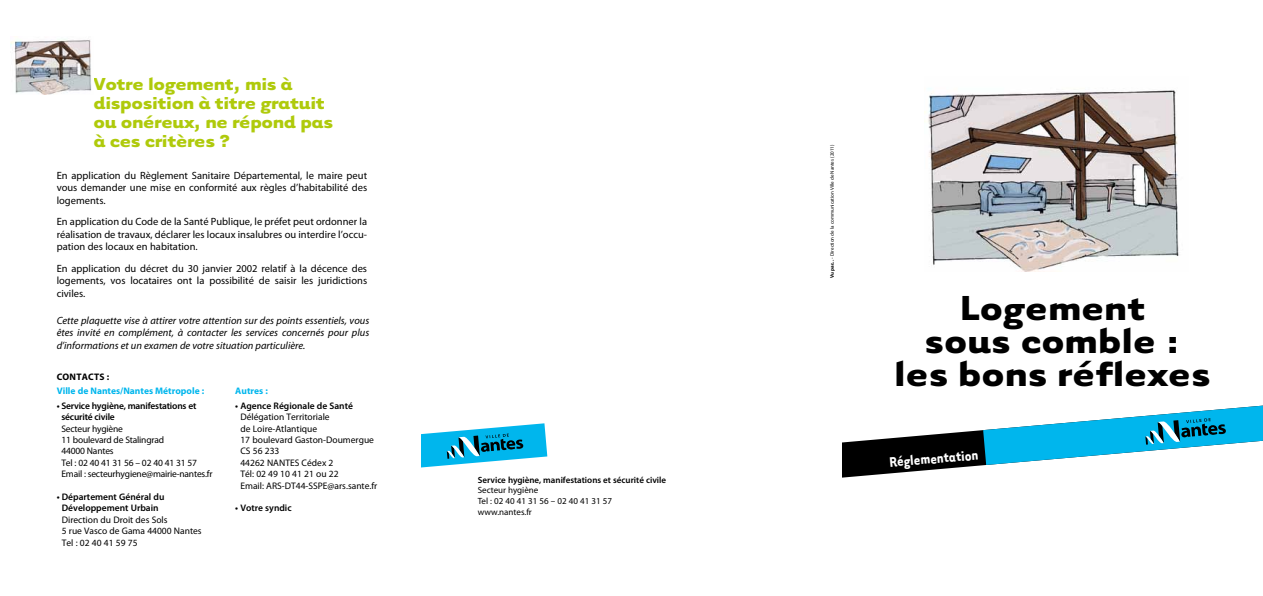
<style>
.page{position:relative;width:1263px;height:596px;background:#fff}
.page>*{position:absolute;margin:0;border:0;box-sizing:border-box;transform-origin:0 0}
.t1{font:700 40px/33px "Tarzana Wide";color:#000;text-align:center}
.t2{font:700 20px/19px "Tarzana Wide";letter-spacing:-.02em;color:#afca0b}
.t3{font:700 16px "Tarzana Narrow";color:#fff}
.t4{font:10.5px/12.6px "Myriad Pro";color:#000;text-align:justify}
.t5{font:italic 10.5px/12.6px "Myriad Pro";color:#000;text-align:justify}
.t6{font:9.5px/11.4px "Myriad Pro";color:#000}
.t7{font:9.5px/11.4px "Myriad Pro";letter-spacing:-.02em;color:#000}
.t8{font:600 9.5px/11.4px "Myriad Pro";color:#000;text-align:center}
.t9{font:600 9.5px/11.4px "Myriad Pro";letter-spacing:-.02em;color:#000}
.t10{font:700 9.5px "Myriad Pro";color:#00b6ed}
.t11{font:700 9.5px "Myriad Pro";letter-spacing:.02em;color:#000}
.t12{font:9px/10.8px "Myriad Pro";color:#000}
.t13{font:600 9px "Myriad Pro";color:#000}
.t14{font:5px "Myriad Pro";color:#000}
.s1{font-weight:700}
</style>
<div class="page">
<svg style="left:421px;top:423px;width:126px;height:45px"></svg>
<svg style="left:842px;top:430px;width:155px;height:47px;fill:#000"></svg>
<img style="left:925px;top:88px;width:254px;height:183px">
<svg style="left:983px;top:405px;width:280px;height:59px"></svg>
<img style="left:11px;top:39px;width:81px;height:56px">
<h2 class="t2" style="left:94px;top:73px;width:241px">Votre logement, mis à disposition à titre gratuit ou onéreux, ne répond pas à ces critères ?</h2>
<p class="t4" style="left:57px;top:169px;width:312px">En application du Règlement Sanitaire Départemental, le maire peut vous demander une mise en conformité aux règles d’habitabilité des logements.</p>
<p class="t4" style="left:57px;top:215px;width:312px">En application du Code de la Santé Publique, le préfet peut ordonner la réalisation de travaux, déclarer les locaux insalubres ou interdire l’occu&shy;pation des locaux en habitation.</p>
<p class="t4" style="left:57px;top:261px;width:312px">En application du décret du 30 janvier 2002 relatif à la décence des logements, vos locataires ont la possibilité de saisir les juridictions civiles.</p>
<p class="t5" style="left:57px;top:313px;width:314px">Cette plaquette vise à attirer votre attention sur des points essentiels, vous êtes invité en complément, à contacter les services concernés pour plus d’informations et un examen de votre situation particulière.</p>
<p class="t11" style="left:57px;top:371px;width:54px">Contacts :</p>
<p class="t10" style="left:57px;top:385px;width:149px">Ville de Nantes/Nantes Métropole :</p>
<p class="t9" style="left:61px;top:399px;width:136px;text-indent:-5px">• Service hygiène, manifestations et sécurité civile</p>
<p class="t7" style="left:61px;top:422px;width:153px">Secteur hygiène<br>11 boulevard de Stalingrad<br>44000 Nantes<br>Tel : 02 40 41 31 56 – 02 40 41 31 57<br>Email : secteurhygiene@mairie-nantes.fr</p>
<p class="t8" style="left:57px;top:490px;width:109px">• Département Général du<br>Développement Urbain</p>
<p class="t6" style="left:62px;top:513px;width:141px">Direction du Droit des Sols<br>5 rue Vasco de Gama 44000 Nantes<br>Tel : 02 40 41 59 75</p>
<p class="t10" style="left:235px;top:385px;width:34px">Autres :</p>
<p class="t8" style="left:235px;top:399px;width:119px">• Agence Régionale de Santé</p>
<p class="t6" style="left:240px;top:411px;width:138px">Délégation Territoriale<br>de Loire-Atlantique<br>17 boulevard Gaston-Doumergue<br>CS 56 233<br>44262 NANTES Cédex 2<br>Tél: 02 49 10 41 21 ou 22<br>Email: ARS-DT44-SSPE@ars.sante.fr</p>
<p class="t8" style="left:235px;top:502px;width:58px">• Votre syndic</p>
<p class="t13" style="left:478px;top:473px;width:190px">Service hygiène, manifestations et sécurité civile</p>
<p class="t12" style="left:478px;top:484px;width:136px">Secteur hygiène<br>Tel : 02 40 41 31 56 – 02 40 41 31 57 www.nantes.fr</p>
<p class="t14" style="left:829px;top:278px;width:135px;rotate:-90deg"><span class="s1">Vu par...</span> - Direction de la communication Ville de Nantes (2011)</p>
<h1 class="t1" style="left:894px;top:289px;width:318px">Logement<br>sous comble : les bons réflexes</h1>
<h3 class="t3" style="left:888px;top:452px;width:91px;rotate:-5deg">Réglementation</h3>
</div>
